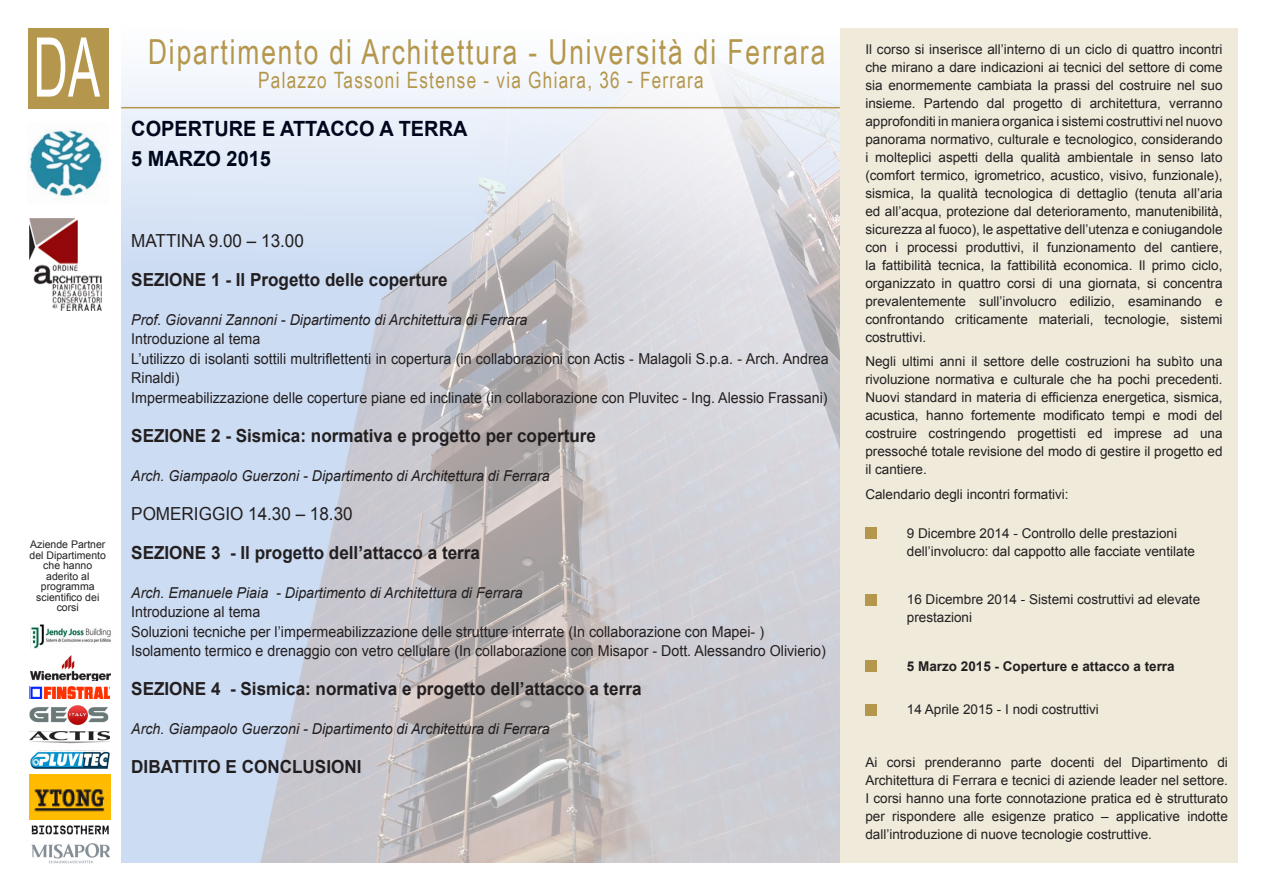
<style>
.page{position:relative;width:1263px;height:893px;background:#fff}
.page>*{position:absolute;margin:0;border:0;box-sizing:border-box;transform-origin:0 0}
.t1{font:82.5px "Arial Narrow";color:#fff;scale:.71 1}
.t2{font:34.5px "Arial Narrow";letter-spacing:.06em;color:#b4974c;scale:.93 1}
.t3{font:22.5px "Arial Narrow";letter-spacing:.06em;color:#b4974c;scale:.93 1}
.t4{font:700 21px "Arial";color:#00071d;scale:.95 1}
.t5{font:700 18px "Arial";color:#231f20;scale:.95 1}
.t6{font:18px "Arial";color:#231f20;scale:.95 1}
.t7{font:15px/19.5px "Arial";color:#231f20;scale:.95 1}
.t8{font:italic 15px "Arial";color:#231f20;scale:.95 1}
.t9{font:13.5px/18px "Arial";color:#231f20;text-align:justify}
.t10{font:700 13.5px "Arial";color:#231f20}
.t11{font:10.5px/10.5px "Arial";color:#231f20;text-align:center}
</style>
<div class="page">
<img style="left:121px;top:57px;width:719px;height:805px">
<div style="left:840px;top:28px;width:397px;height:834px;background:#f0eadb"></div>
<hr style="left:121px;top:107px;width:719px;height:1px;background:#b4974c">
<div style="left:865px;top:528px;width:12px;height:11px;background:#b4974c"></div>
<div style="left:865px;top:594px;width:12px;height:11px;background:#b4974c"></div>
<div style="left:865px;top:660px;width:12px;height:12px;background:#b4974c"></div>
<div style="left:865px;top:704px;width:12px;height:12px;background:#b4974c"></div>
<img style="left:28px;top:129px;width:76px;height:70px">
<img style="left:30px;top:219px;width:72px;height:92px">
<div style="left:28px;top:28px;width:80px;height:80px;background:#b4974c"></div>
<img style="left:31px;top:825px;width:78px;height:10px">
<img style="left:30px;top:686px;width:80px;height:13px">
<img style="left:30px;top:751px;width:80px;height:17px">
<img style="left:30px;top:732px;width:80px;height:11px">
<img style="left:31px;top:624px;width:80px;height:24px">
<img style="left:30px;top:705px;width:79px;height:20px">
<img style="left:30px;top:775px;width:80px;height:44px">
<img style="left:31px;top:655px;width:79px;height:26px">
<img style="left:31px;top:843px;width:79px;height:21px">
<p class="t1" style="left:33px;top:7px;width:95px">DA</p>
<p class="t2" style="left:148px;top:26px;width:730px">Dipartimento di Architettura - Università di Ferrara</p>
<p class="t3" style="left:258px;top:64px;width:481px">Palazzo Tassoni Estense - via Ghiara, 36 - Ferrara</p>
<p class="t4" style="left:131px;top:115px;width:355px">COPERTURE E ATTACCO A TERRA</p>
<p class="t4" style="left:131px;top:145px;width:149px">5 MARZO 2015</p>
<p class="t11" style="left:30px;top:539px;width:78px">Aziende Partner del Dipartimento che hanno aderito al programma scientifico dei corsi</p>
<p class="t6" style="left:131px;top:228px;width:183px">MATTINA 9.00 – 13.00</p>
<p class="t5" style="left:131px;top:267px;width:335px">SEZIONE 1 - Il Progetto delle coperture</p>
<p class="t8" style="left:131px;top:310px;width:419px">Prof. Giovanni Zannoni - Dipartimento di Architettura di Ferrara</p>
<p class="t7" style="left:131px;top:329px;width:137px">Introduzione al tema</p>
<p class="t7" style="left:131px;top:349px;width:735px">L’utilizzo di isolanti sottili multriflettenti in copertura (in collaborazioni con Actis - Malagoli S.p.a. - Arch. Andrea<br>Rinaldi)</p>
<p class="t7" style="left:131px;top:388px;width:734px">Impermeabilizzazione delle coperture piane ed inclinate (in collaborazione con Pluvitec - Ing. Alessio Frassani)</p>
<p class="t5" style="left:131px;top:423px;width:491px">SEZIONE 2 - Sismica: normativa e progetto per coperture</p>
<p class="t8" style="left:131px;top:466px;width:442px">Arch. Giampaolo Guerzoni - Dipartimento di Architettura di Ferrara</p>
<p class="t6" style="left:131px;top:501px;width:235px">POMERIGGIO 14.30 – 18.30</p>
<p class="t5" style="left:131px;top:540px;width:369px">SEZIONE 3 - Il progetto dell’attacco a terra</p>
<p class="t8" style="left:131px;top:583px;width:414px">Arch. Emanuele Piaia - Dipartimento di Architettura di Ferrara</p>
<p class="t7" style="left:131px;top:602px;width:137px">Introduzione al tema</p>
<p class="t7" style="left:131px;top:622px;width:668px">Soluzioni tecniche per l’impermeabilizzazione delle strutture interrate (In collaborazione con Mapei- )</p>
<p class="t7" style="left:131px;top:641px;width:733px">Isolamento termico e drenaggio con vetro cellulare (In collaborazione con Misapor - Dott. Alessandro Olivierio)</p>
<p class="t5" style="left:131px;top:677px;width:539px">SEZIONE 4 - Sismica: normativa e progetto dell’attacco a terra</p>
<p class="t8" style="left:131px;top:719px;width:442px">Arch. Giampaolo Guerzoni - Dipartimento di Architettura di Ferrara</p>
<p class="t5" style="left:131px;top:755px;width:244px">DIBATTITO E CONCLUSIONI</p>
<p class="t9" style="left:865px;top:40px;width:359px">Il corso si inserisce all’interno di un ciclo di quattro incontri che mirano a dare indicazioni ai tecnici del settore di come sia enormemente cambiata la prassi del costruire nel suo insieme. Partendo dal progetto di architettura, verranno approfonditi in maniera organica i sistemi costruttivi nel nuovo panorama normativo, culturale e tecnologico, considerando i molteplici aspetti della qualità ambientale in senso lato (comfort termico, igrometrico, acustico, visivo, funzionale), sismica, la qualità tecnologica di dettaglio (tenuta all’aria ed all’acqua, protezione dal deterioramento, manutenibilità, sicurezza al fuoco), le aspettative dell’utenza e coniugandole con i processi produttivi, il funzionamento del cantiere, la fattibilità tecnica, la fattibilità economica. Il primo ciclo, organizzato in quattro corsi di una giornata, si concentra prevalentemente sull’involucro edilizio, esaminando e confrontando criticamente materiali, tecnologie, sistemi costruttivi.</p>
<p class="t9" style="left:865px;top:353px;width:359px">Negli ultimi anni il settore delle costruzioni ha subìto una rivoluzione normativa e culturale che ha pochi precedenti.<br>Nuovi standard in materia di efficienza energetica, sismica, acustica, hanno fortemente modificato tempi e modi del costruire costringendo progettisti ed imprese ad una pressoché totale revisione del modo di gestire il progetto ed il cantiere.</p>
<p class="t9" style="left:865px;top:485px;width:205px">Calendario degli incontri formativi:</p>
<p class="t9" style="left:907px;top:524px;width:290px">9 Dicembre 2014 - Controllo delle prestazioni dell’involucro: dal cappotto alle facciate ventilate</p>
<p class="t9" style="left:907px;top:591px;width:295px">16 Dicembre 2014 - Sistemi costruttivi ad elevate prestazioni</p>
<p class="t10" style="left:907px;top:657px;width:269px">5 Marzo 2015 - Coperture e attacco a terra</p>
<p class="t9" style="left:907px;top:700px;width:194px">14 Aprile 2015 - I nodi costruttivi</p>
<p class="t9" style="left:865px;top:753px;width:364px">Ai corsi prenderanno parte docenti del Dipartimento di Architettura di Ferrara e tecnici di aziende leader nel settore.<br>I corsi hanno una forte connotazione pratica ed è strutturato per rispondere alle esigenze pratico – applicative indotte dall’introduzione di nuove tecnologie costruttive.</p>
</div>
